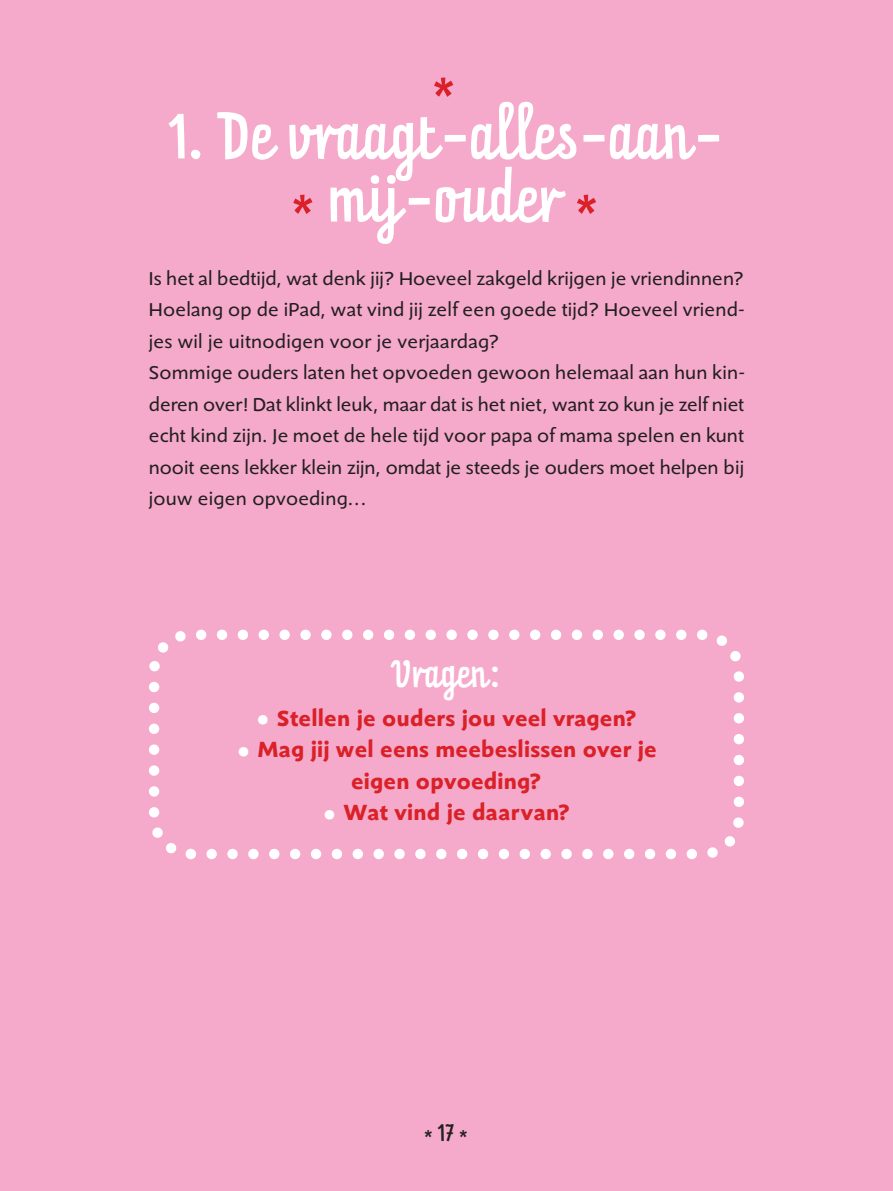
<style>
.page{position:relative;width:893px;height:1191px;background:#f5aacc}
.page>*{position:absolute;margin:0;border:0;box-sizing:border-box;transform-origin:0 0}
.t1{font:56px/63px "Prater Script OT";letter-spacing:.01em;color:#fff;text-align:center}
.t2{font:56px "Prater Script OT";color:#da2128}
.t3{font:33.25px "Prater Script OT";letter-spacing:.01em;color:#fff}
.t4{font:700 22.75px/31.5px "Shinn";letter-spacing:.01em;color:#da2128;text-align:center}
.t5{font:21px "Prater Script OT";color:#231f20}
.t6{font:19.25px/31.5px "Shinn";letter-spacing:.01em;color:#231f20}
.s1{color:#da2128}
.s2{font-size:47.25px;color:#fff}
</style>
<div class="page">
<svg style="left:148px;top:629px;width:597px;height:231px"></svg>
<svg style="left:186px;top:848px;width:10px;height:11px"></svg>
<h1 class="t2" style="left:434px;top:81px;width:24px">*</h1>
<h1 class="t1" style="left:168px;top:115px;width:558px">1. De vraagt-alles-aan-<span class="s1">*</span> mij-ouder <span class="s1">*</span></h1>
<p class="t6" style="left:149px;top:261px;width:598px">Is het al bedtijd, wat denk jij? Hoeveel zakgeld krijgen je vriendinnen?<br>Hoelang op de iPad, wat vind jij zelf een goede tijd? Hoeveel vriend&shy;jes wil je uitnodigen voor je verjaardag?<br>Sommige ouders laten het opvoeden gewoon helemaal aan hun kin&shy;deren over! Dat klinkt leuk, maar dat is het niet, want zo kun je zelf niet echt kind zijn. Je moet de hele tijd voor papa of mama spelen en kunt nooit eens lekker klein zijn, omdat je steeds je ouders moet helpen bij jouw eigen opvoeding...</p>
<h2 class="t3" style="left:392px;top:661px;width:110px">Vragen:</h2>
<p class="t4" style="left:236px;top:701px;width:422px"><span class="s2">.</span> Stellen je ouders jou veel vragen?<br><span class="s2">.</span> Mag jij wel eens meebeslissen over je eigen opvoeding?<br><span class="s2">.</span> Wat vind je daarvan?</p>
<p class="t5" style="left:425px;top:1127px;width:45px">*17*</p>
</div>
